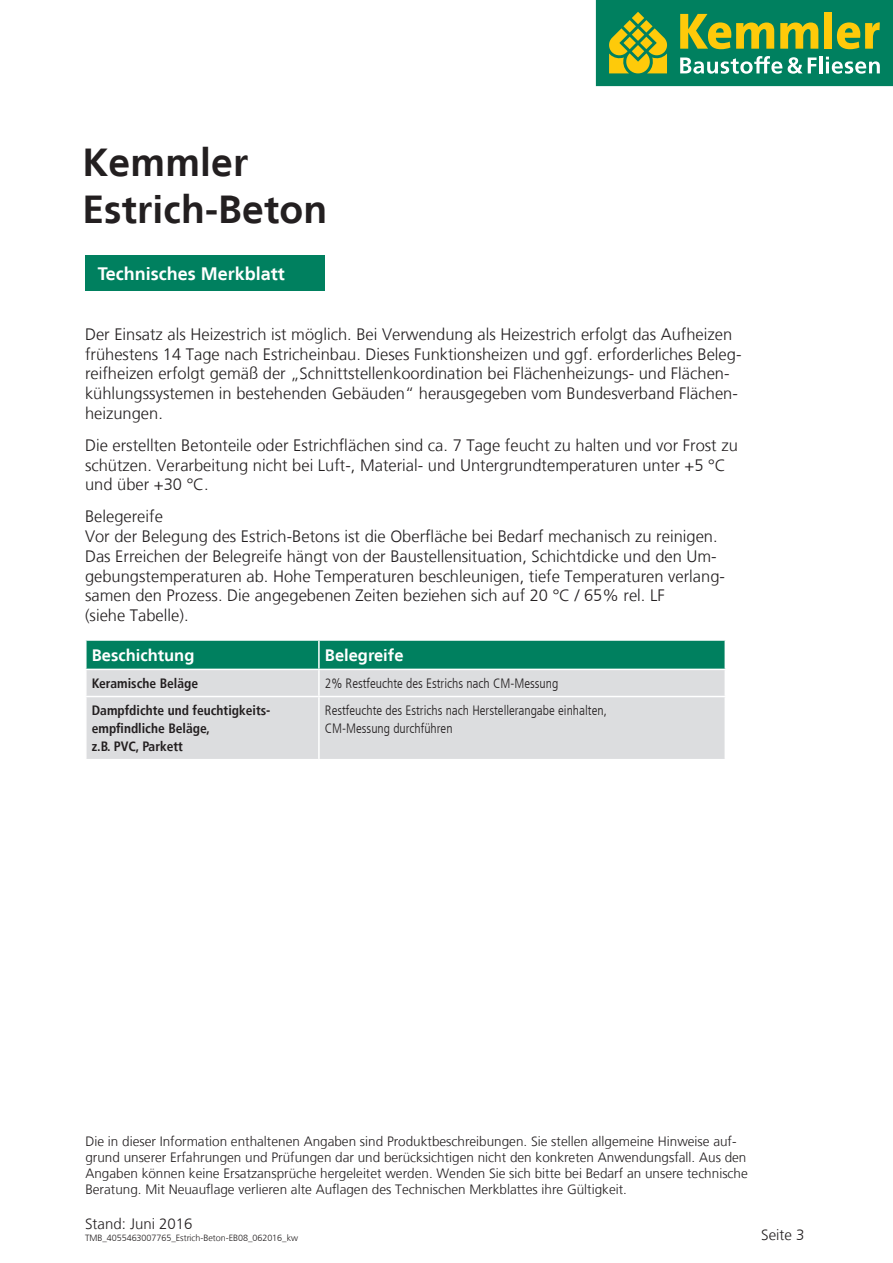
<style>
.page{position:relative;width:893px;height:1263px;background:#fff}
.page>*{position:absolute;margin:0;border:0;box-sizing:border-box;transform-origin:0 0}
.t1{font:700 39px/46.8px "Frutiger LT";letter-spacing:.005em;color:#231f20}
.t2{font:700 18px "Frutiger LT";color:#fff}
.t3{font:300 16.5px/19.8px "Frutiger LT";color:#231f20}
.t4{font:700 16.5px "Frutiger LT";color:#fff}
.t5{font:300 15px "Frutiger LT";color:#231f20}
.t6{font:300 13.5px/16.2px "Frutiger LT";color:#231f20}
.t7{font:300 condensed 13.5px/18px "Frutiger LT";color:#231f20}
.t8{font:700 condensed 13.5px/18px "Frutiger LT";color:#231f20}
.t9{font:300 9px "Frutiger LT";letter-spacing:-.005em;color:#231f20}
</style>
<div class="page">
<div style="left:596px;top:0;width:297px;height:86px;background:#00805f"></div>
<svg style="left:680px;top:56px;width:102px;height:18px"></svg>
<svg style="left:788px;top:57px;width:28px;height:17px"></svg>
<hr style="left:819px;top:56px;width:3px;height:17px;background:#fff">
<svg style="left:826px;top:57px;width:54px;height:17px"></svg>
<svg style="left:609px;top:12px;width:59px;height:62px"></svg>
<svg style="left:680px;top:14px;width:94px;height:35px"></svg>
<svg style="left:780px;top:23px;width:38px;height:26px"></svg>
<div style="left:824px;top:12px;width:8px;height:37px;background:#feca0a"></div>
<svg style="left:837px;top:22px;width:43px;height:27px"></svg>
<div style="left:87px;top:697px;width:638px;height:62px;background:#dcdddf"></div>
<svg style="left:86px;top:640px;width:640px;height:56px;background:#72b1a2"></svg>
<hr style="left:318px;top:697px;width:2px;height:62px;background:#fff">
<div style="left:85px;top:255px;width:239px;height:36px;background:#00805f"></div>
<h1 class="t1" style="left:82px;top:139px;width:246px">Kemmler<br>Estrich-Beton</h1>
<p class="t2" style="left:98px;top:263px;width:189px">Technisches Merkblatt</p>
<p class="t3" style="left:85px;top:324px;width:658px">Der Einsatz als Heizestrich ist möglich. Bei Verwendung als Heizestrich erfolgt das Aufheizen frühestens 14 Tage nach Estricheinbau. Dieses Funktionsheizen und ggf. erforderliches Beleg&shy;reifheizen erfolgt gemäß der „Schnittstellenkoordination bei Flächenheizungs- und Flächen&shy;kühlungssystemen in bestehenden Gebäuden“ herausgegeben vom Bundesverband Flächen&shy;heizungen.</p>
<p class="t3" style="left:85px;top:435px;width:654px">Die erstellten Betonteile oder Estrichflächen sind ca. 7 Tage feucht zu halten und vor Frost zu schützen. Verarbeitung nicht bei Luft-, Material- und Untergrundtemperaturen unter +5 °C und über +30 °C.</p>
<p class="t3" style="left:85px;top:507px;width:641px">Belegereife<br>Vor der Belegung des Estrich-Betons ist die Oberfläche bei Bedarf mechanisch zu reinigen.<br>Das Erreichen der Belegreife hängt von der Baustellensituation, Schichtdicke und den Um&shy;gebungstemperaturen ab. Hohe Temperaturen beschleunigen, tiefe Temperaturen verlang&shy;samen den Prozess. Die angegebenen Zeiten beziehen sich auf 20 °C / 65% rel. LF<br>(siehe Tabelle).</p>
<p class="t4" style="left:92px;top:645px;width:104px">Beschichtung</p>
<p class="t4" style="left:325px;top:645px;width:80px">Belegreife</p>
<p class="t8" style="left:92px;top:674px;width:108px">Keramische Beläge</p>
<p class="t7" style="left:325px;top:674px;width:235px">2% Restfeuchte des Estrichs nach CM-Messung</p>
<p class="t8" style="left:92px;top:701px;width:180px">Dampfdichte und feuchtigkeits&shy;empfindliche Beläge,<br>z.B. PVC, Parkett</p>
<p class="t7" style="left:325px;top:702px;width:283px">Restfeuchte des Estrichs nach Herstellerangabe einhalten,<br>CM-Messung durchführen</p>
<p class="t6" style="left:85px;top:1133px;width:664px">Die in dieser Information enthaltenen Angaben sind Produktbeschreibungen. Sie stellen allgemeine Hinweise auf&shy;grund unserer Erfahrungen und Prüfungen dar und berücksichtigen nicht den konkreten Anwendungsfall. Aus den Angaben können keine Ersatzansprüche hergeleitet werden. Wenden Sie sich bitte bei Bedarf an unsere technische Beratung. Mit Neuauflage verlieren alte Auflagen des Technischen Merkblattes ihre Gültigkeit.</p>
<p class="t5" style="left:85px;top:1215px;width:109px">Stand: Juni 2016</p>
<p class="t9" style="left:85px;top:1232px;width:215px">TMB_4055463007765_Estrich-Beton-EB08_062016_kw</p>
<p class="t5" style="left:761px;top:1227px;width:45px">Seite 3</p>
</div>
